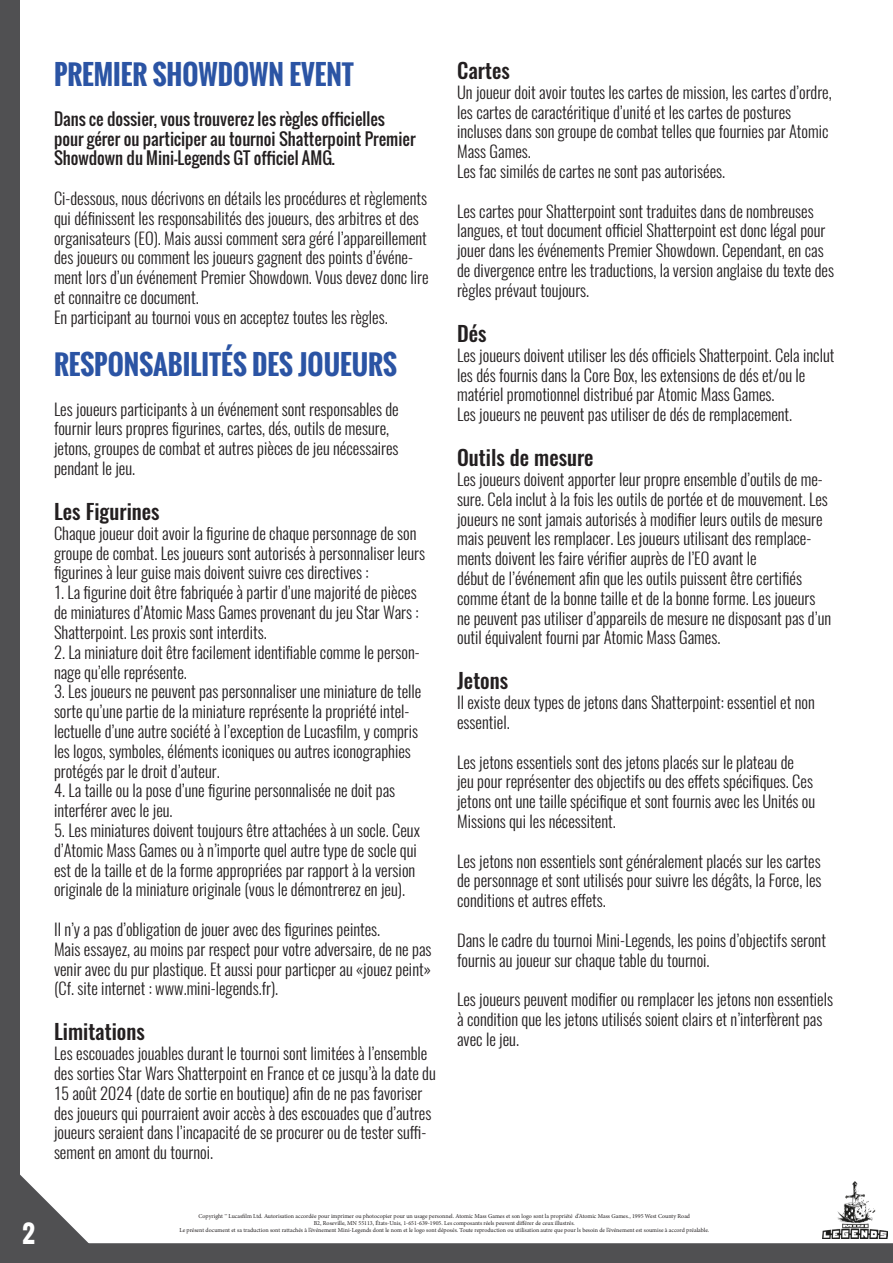
<style>
.page{position:relative;width:893px;height:1263px;background:#fff}
.page>*{position:absolute;margin:0;border:0;box-sizing:border-box;transform-origin:0 0}
.t1{font:700 27px "Oswald";color:#2b54a4}
.t2{font:700 24px "Oswald";color:#fff}
.t3{font:500 21px "Oswald";color:#231f20}
.t4{font:300 16.5px/19.8px "Oswald";color:#231f20}
.t5{font:16.5px/19.8px "Oswald";color:#231f20}
.t6{font:6px "Minion Pro";color:#231f20}
</style>
<div class="page">
<div style="left:0;top:0;width:20px;height:1263px;background:#505052"></div>
<svg style="left:20px;top:1174px;width:873px;height:89px"></svg>
<img style="left:823px;top:1181px;width:64px;height:58px">
<p class="t1" style="left:54px;top:54px;width:301px">PREMIER SHOWDOWN EVENT</p>
<p class="t5" style="left:54px;top:109px;width:363px">Dans ce dossier, vous trouverez les règles officielles pour gérer ou participer au tournoi Shatterpoint Premier<br>Showdown du Mini-Legends GT officiel AMG.</p>
<p class="t4" style="left:54px;top:187px;width:376px">Ci-dessous, nous décrivons en détails les procédures et règlements qui définissent les responsabilités des joueurs, des arbitres et des organisateurs (EO). Mais aussi comment sera géré l’appareillement des joueurs ou comment les joueurs gagnent des points d’événe&shy;ment lors d’un événement Premier Showdown. Vous devez donc lire et connaitre ce document.</p>
<p class="t4" style="left:54px;top:305px;width:335px">En participant au tournoi vous en acceptez toutes les règles.</p>
<p class="t1" style="left:54px;top:344px;width:344px">RESPONSABILITÉS DES JOUEURS</p>
<p class="t4" style="left:54px;top:397px;width:346px">Les joueurs participants à un événement sont responsables de</p>
<p class="t4" style="left:54px;top:417px;width:337px">fournir leurs propres figurines, cartes, dés, outils de mesure,</p>
<p class="t4" style="left:54px;top:437px;width:346px">jetons, groupes de combat et autres pièces de jeu nécessaires</p>
<p class="t4" style="left:54px;top:457px;width:83px">pendant le jeu.</p>
<p class="t3" style="left:54px;top:500px;width:107px">Les Figurines</p>
<p class="t4" style="left:54px;top:521px;width:373px">Chaque joueur doit avoir la figurine de chaque personnage de son groupe de combat. Les joueurs sont autorisés à personnaliser leurs figurines à leur guise mais doivent suivre ces directives :</p>
<p class="t4" style="left:54px;top:581px;width:366px">1. La figurine doit être fabriquée à partir d’une majorité de pièces de miniatures d’Atomic Mass Games provenant du jeu Star Wars :<br>Shatterpoint. Les proxis sont interdits.</p>
<p class="t4" style="left:54px;top:640px;width:367px">2. La miniature doit être facilement identifiable comme le person&shy;nage qu’elle représente.</p>
<p class="t4" style="left:54px;top:680px;width:369px">3. Les joueurs ne peuvent pas personnaliser une miniature de telle sorte qu’une partie de la miniature représente la propriété intel&shy;lectuelle d’une autre société à l’exception de Lucasfilm, y compris les logos, symboles, éléments iconiques ou autres iconographies protégés par le droit d’auteur.</p>
<p class="t4" style="left:54px;top:779px;width:343px">4. La taille ou la pose d’une figurine personnalisée ne doit pas interférer avec le jeu.</p>
<p class="t4" style="left:54px;top:818px;width:367px">5. Les miniatures doivent toujours être attachées à un socle. Ceux d’Atomic Mass Games ou à n’importe quel autre type de socle qui est de la taille et de la forme appropriées par rapport à la version originale de la miniature originale (vous le démontrerez en jeu).</p>
<p class="t4" style="left:54px;top:917px;width:328px">Il n’y a pas d’obligation de jouer avec des figurines peintes.</p>
<p class="t4" style="left:54px;top:937px;width:379px;text-align:justify">Mais essayez, au moins par respect pour votre adversaire, de ne pas venir avec du pur plastique. Et aussi pour particper au «jouez peint» (Cf. site internet : www.mini-legends.fr).</p>
<p class="t3" style="left:54px;top:1021px;width:92px">Limitations</p>
<p class="t4" style="left:54px;top:1042px;width:383px">Les escouades jouables durant le tournoi sont limitées à l’ensemble des sorties Star Wars Shatterpoint en France et ce jusqu’à la date du 15 août 2024 (date de sortie en boutique) afin de ne pas favoriser des joueurs qui pourraient avoir accès à des escouades que d’autres joueurs seraient dans l’incapacité de se procurer ou de tester suffi&shy;sement en amont du tournoi.</p>
<p class="t3" style="left:457px;top:60px;width:54px">Cartes</p>
<p class="t4" style="left:457px;top:80px;width:376px">Un joueur doit avoir toutes les cartes de mission, les cartes d’ordre, les cartes de caractéritique d’unité et les cartes de postures incluses dans son groupe de combat telles que fournies par Atomic Mass Games.</p>
<p class="t4" style="left:457px;top:160px;width:270px">Les fac similés de cartes ne sont pas autorisées.</p>
<p class="t4" style="left:457px;top:199px;width:379px">Les cartes pour Shatterpoint sont traduites dans de nombreuses langues, et tout document officiel Shatterpoint est donc légal pour jouer dans les événements Premier Showdown. Cependant, en cas de divergence entre les traductions, la version anglaise du texte des règles prévaut toujours.</p>
<p class="t3" style="left:457px;top:322px;width:31px">Dés</p>
<p class="t4" style="left:457px;top:343px;width:379px">Les joueurs doivent utiliser les dés officiels Shatterpoint. Cela inclut les dés fournis dans la Core Box, les extensions de dés et/ou le matériel promotionnel distribué par Atomic Mass Games.</p>
<p class="t4" style="left:457px;top:403px;width:337px">Les joueurs ne peuvent pas utiliser de dés de remplacement.</p>
<p class="t3" style="left:457px;top:447px;width:138px">Outils de mesure</p>
<p class="t4" style="left:457px;top:467px;width:372px">Les joueurs doivent apporter leur propre ensemble d’outils de me&shy;sure. Cela inclut à la fois les outils de portée et de mouvement. Les joueurs ne sont jamais autorisés à modifier leurs outils de mesure mais peuvent les remplacer. Les joueurs utilisant des remplace&shy;ments doivent les faire vérifier auprès de l’EO avant le</p>
<p class="t4" style="left:457px;top:566px;width:376px">début de l’événement afin que les outils puissent être certifiés comme étant de la bonne taille et de la bonne forme. Les joueurs ne peuvent pas utiliser d’appareils de mesure ne disposant pas d’un outil équivalent fourni par Atomic Mass Games.</p>
<p class="t3" style="left:457px;top:670px;width:53px">Jetons</p>
<p class="t4" style="left:457px;top:691px;width:359px">Il existe deux types de jetons dans Shatterpoint: essentiel et non</p>
<p class="t4" style="left:457px;top:710px;width:54px">essentiel.</p>
<p class="t4" style="left:457px;top:750px;width:338px">Les jetons essentiels sont des jetons placés sur le plateau de</p>
<p class="t4" style="left:457px;top:770px;width:360px">jeu pour représenter des objectifs ou des effets spécifiques. Ces jetons ont une taille spécifique et sont fournis avec les Unités ou<br>Missions qui les nécessitent.</p>
<p class="t4" style="left:457px;top:849px;width:366px;text-align:justify">Les jetons non essentiels sont généralement placés sur les cartes de personnage et sont utilisés pour suivre les dégâts, la Force, les conditions et autres effets.</p>
<p class="t4" style="left:457px;top:928px;width:370px">Dans le cadre du tournoi Mini-Legends, les poins d’objectifs seront fournis au joueur sur chaque table du tournoi.</p>
<p class="t4" style="left:457px;top:988px;width:377px">Les joueurs peuvent modifier ou remplacer les jetons non essentiels à condition que les jetons utilisés soient clairs et n’interfèrent pas avec le jeu.</p>
<p class="t2" style="left:22px;top:1216px;width:14px">2</p>
<p class="t6" style="left:199px;top:1212px;width:493px">Copyright ™ Lucasfilm Ltd. Autorisation accordée pour imprimer ou photocopier pour un usage personnel. Atomic Mass Games et son logo sont la propriété d’Atomic Mass Games., 1995 West County Road</p>
<p class="t6" style="left:314px;top:1219px;width:263px">B2, Roseville, MN 55113, États-Unis, 1-651-639-1905. Les composants réels peuvent différer de ceux illustrés.</p>
<p class="t6" style="left:179px;top:1226px;width:531px">Le présent document et sa traduction sont rattachés à l’événement Mini-Legends dont le nom et le logo sont déposés. Toute reproduction ou utilisation autre que pour ls besoin de l’événement est soumise à accord préalable.</p>
</div>
